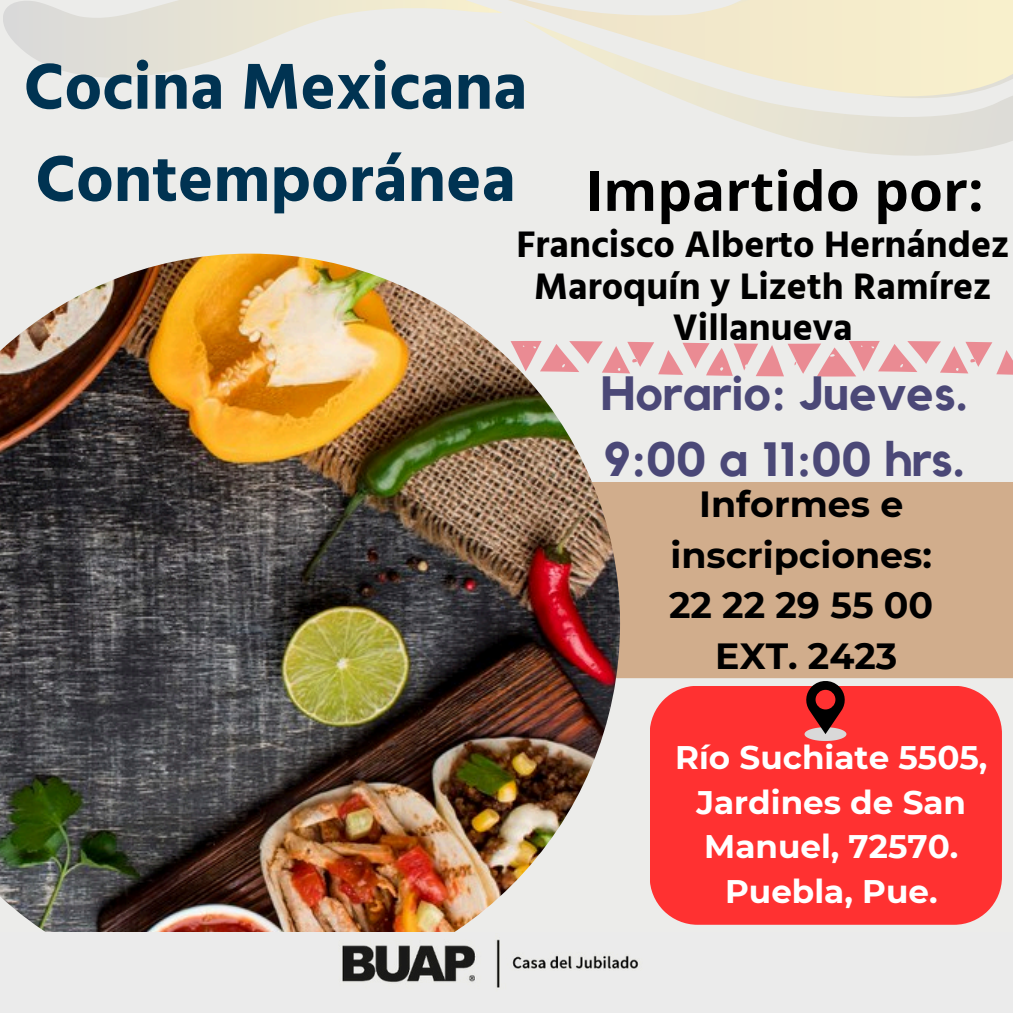
<style>
.page{position:relative;width:1013px;height:1013px;background:#fff}
.page>*{position:absolute;margin:0;border:0;box-sizing:border-box;transform-origin:0 0}
.t1{font:700 66.38px/92.2px "Hind Madurai";color:#003352}
.t2{font:700 55px "Open Sans";color:#000}
.t3{font:700 47.88px/66.4px "Kollektif";color:#4b4877}
.t4{font:700 37.88px/41.1px "Hind Madurai";color:#000;text-align:center}
.t5{font:700 36.38px/50.8px "Montserrat";color:#000;text-align:center}
.t6{font:700 32.62px/44.6px "Montserrat";color:#fff;text-align:center}
</style>
<div class="page">
<div style="left:0;top:0;width:1012px;height:1012px;background:#ececea"></div>
<svg style="left:3px;top:1px;width:51px;height:67px;fill:#dbdbd9"></svg>
<svg style="left:54px;top:0;width:958px;height:78px"></svg>
<svg style="left:523px;top:20px;width:489px;height:136px"></svg>
<svg style="left:620px;top:341px;width:392px;height:35px"></svg>
<div style="left:620px;top:482px;width:392px;height:196px;background:#d1ad8c"></div>
<img style="left:0;top:253px;width:620px;height:679px">
<div style="left:650px;top:686px;width:351px;height:238px;background:#ff3131"></div>
<svg style="left:804px;top:681px;width:42px;height:60px;background:#8f4141"></svg>
<img style="left:342px;top:939px;width:297px;height:49px">
<h3 class="t1" style="left:24px;top:43px;width:505px">Cocina Mexicana<br>Contemporánea</h3>
<h4 class="t2" style="left:585px;top:152px;width:400px">Impartido por:</h4>
<p class="t4" style="left:516px;top:226px;width:494px">Francisco Alberto Hernández<br>Maroquín y Lizeth Ramírez<br>Villanueva</p>
<h1 class="t3" style="left:601px;top:361px;width:368px">Horario: Jueves.<br>9:00 a 11:00 hrs.</h1>
<h2 class="t5" style="left:669px;top:478px;width:266px">Informes e inscripciones:<br>22 22 29 55 00<br>EXT. 2423</h2>
<h4 class="t6" style="left:675px;top:735px;width:314px">Río Suchiate 5505,<br>Jardines de San<br>Manuel, 72570.<br>Puebla, Pue.</h4>
</div>
